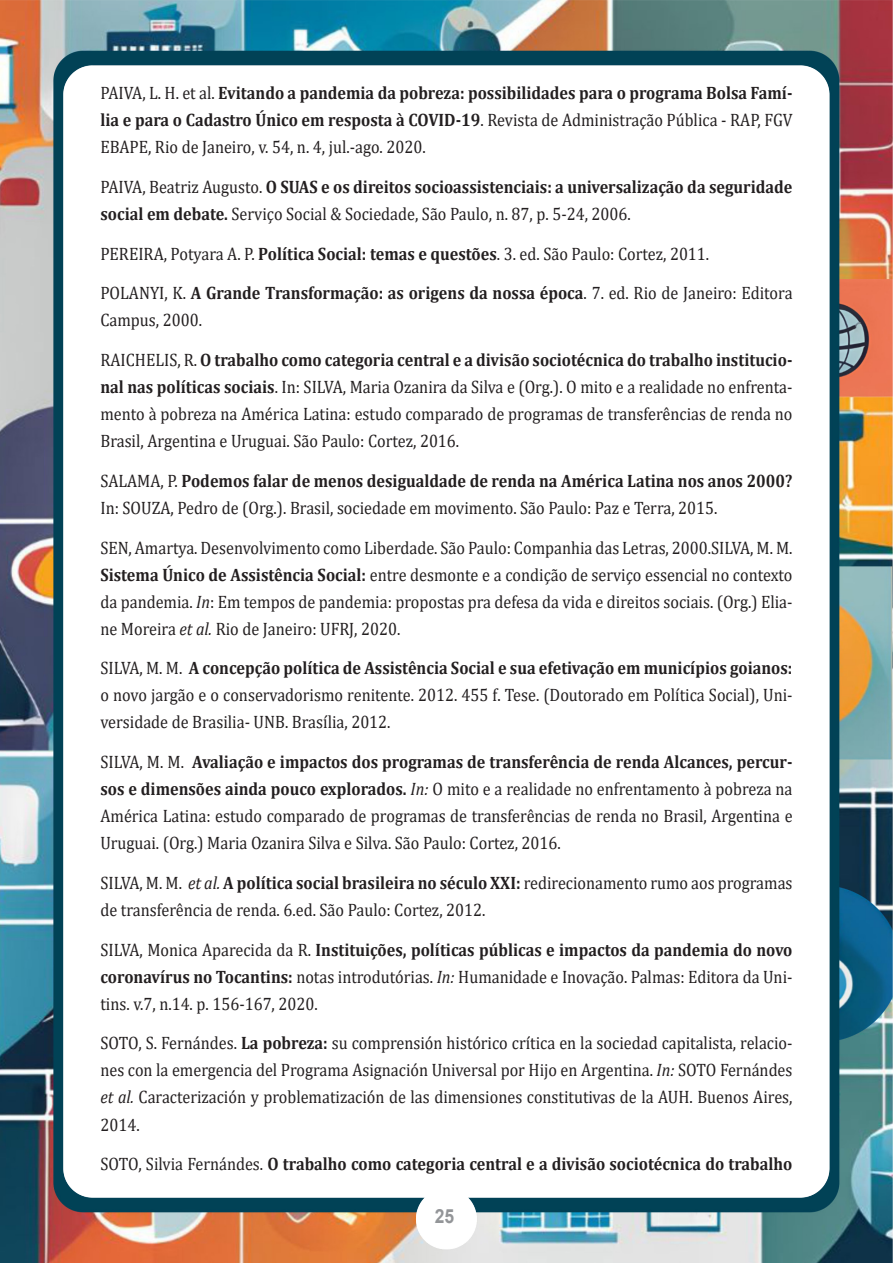
<style>
.page{position:relative;width:893px;height:1263px;background:#fff}
.page>*{position:absolute;margin:0;border:0;box-sizing:border-box;transform-origin:0 0}
.t1{font:700 19.5px "Arial";color:#939598;scale:.9 1}
.texto_01{font:18px/27px "Cambria";color:#231f20;text-align:justify;scale:.9 1}
.texto_01-2{font:700 18px/27px "Cambria";color:#231f20;text-align:justify;scale:.9 1}
.s1{font-weight:400}
.s2{font-weight:700}
.s3{font-style:italic}
</style>
<div class="page">
<img style="left:0;top:0;width:893px;height:1263px">
<p class="texto_01-2" style="left:100px;top:79px;width:770px"><span class="s1">PAIVA, L. H. et al.</span> Evitando a pandemia da pobreza: possibilidades para o programa Bolsa Famí&shy;lia e para o Cadastro Único em resposta à COVID-19<span class="s1">. Revista de Administração Pública - RAP, FGV EBAPE, Rio de Janeiro, v. 54, n. 4, jul.-ago. 2020.</span></p>
<p class="texto_01-2" style="left:100px;top:173px;width:770px"><span class="s1">PAIVA, Beatriz Augusto.</span> O SUAS e os direitos socioassistenciais: a universalização da seguridade social em debate. <span class="s1">Serviço Social &amp; Sociedade, São Paulo, n. 87, p. 5-24, 2006.</span></p>
<p class="texto_01" style="left:100px;top:240px;width:678px">PEREIRA, Potyara A. P. <span class="s2">Política Social: temas e questões</span>. 3. ed. São Paulo: Cortez, 2011.</p>
<p class="texto_01" style="left:100px;top:280px;width:770px">POLANYI, K. <span class="s2">A Grande Transformação: as origens da nossa época</span>. 7. ed. Rio de Janeiro: Editora<br>Campus, 2000.</p>
<p class="texto_01" style="left:100px;top:346px;width:770px">RAICHELIS, R. <span class="s2">O trabalho como categoria central e a divisão sociotécnica do trabalho institucio&shy;nal nas políticas sociais</span>. In: SILVA, Maria Ozanira da Silva e (Org.). O mito e a realidade no enfrenta&shy;mento à pobreza na América Latina: estudo comparado de programas de transferências de renda no Brasil, Argentina e Uruguai. São Paulo: Cortez, 2016.</p>
<p class="texto_01" style="left:100px;top:467px;width:770px">SALAMA, P. <span class="s2">Podemos falar de menos desigualdade de renda na América Latina nos anos 2000?<br></span>In: SOUZA, Pedro de (Org.). Brasil, sociedade em movimento. São Paulo: Paz e Terra, 2015.</p>
<p class="texto_01" style="left:100px;top:534px;width:770px">SEN, Amartya. Desenvolvimento como Liberdade. São Paulo: Companhia das Letras, 2000.SILVA, M. M.<br><span class="s2">Sistema Único de Assistência Social:</span> entre desmonte e a condição de serviço essencial no contexto da pandemia. <span class="s3">In</span>: Em tempos de pandemia: propostas pra defesa da vida e direitos sociais. (Org.) Elia&shy;ne Moreira <span class="s3">et al.</span> Rio de Janeiro: UFRJ, 2020.</p>
<p class="texto_01" style="left:100px;top:655px;width:770px">SILVA, M. M. <span class="s2">A concepção política de Assistência Social e sua efetivação em municípios goianos: </span>o novo jargão e o conservadorismo renitente. 2012. 455 f. Tese. (Doutorado em Política Social), Uni&shy;versidade de Brasilia- UNB. Brasília, 2012.</p>
<p class="texto_01" style="left:100px;top:748px;width:770px">SILVA, M. M. <span class="s2">Avaliação e impactos dos programas de transferência de renda Alcances, percur&shy;sos e dimensões ainda pouco explorados.</span> <span class="s3">In:</span> O mito e a realidade no enfrentamento à pobreza na América Latina: estudo comparado de programas de transferências de renda no Brasil, Argentina e Uruguai. (Org.) Maria Ozanira Silva e Silva. São Paulo: Cortez, 2016.</p>
<p class="texto_01" style="left:100px;top:869px;width:770px">SILVA, M. M. <span class="s3">et al.</span> <span class="s2">A política social brasileira no século XXI:</span> redirecionamento rumo aos programas de transferência de renda. 6.ed. São Paulo: Cortez, 2012.</p>
<p class="texto_01" style="left:100px;top:936px;width:770px">SILVA, Monica Aparecida da R. <span class="s2">Instituições, políticas públicas e impactos da pandemia do novo coronavírus no Tocantins:</span> notas introdutórias. <span class="s3">In:</span> Humanidade e Inovação. Palmas: Editora da Uni&shy;tins. v.7, n.14. p. 156-167, 2020.</p>
<p class="texto_01" style="left:100px;top:1030px;width:770px">SOTO, S. Fernándes. <span class="s2">La pobreza:</span> su comprensión histórico crítica en la sociedad capitalista, relacio&shy;nes con la emergencia del Programa Asignación Universal por Hijo en Argentina. <span class="s3">In:</span> SOTO Fernándes <span class="s3">et al.</span> Caracterización y problematización de las dimensiones constitutivas de la AUH. Buenos Aires, 2014.</p>
<p class="texto_01-2" style="left:100px;top:1150px;width:770px"><span class="s1">SOTO, Silvia Fernándes.</span> O trabalho como categoria central e a divisão sociotécnica do trabalho</p>
<p class="t1" style="left:435px;top:1202px;width:23px">25</p>
</div>
